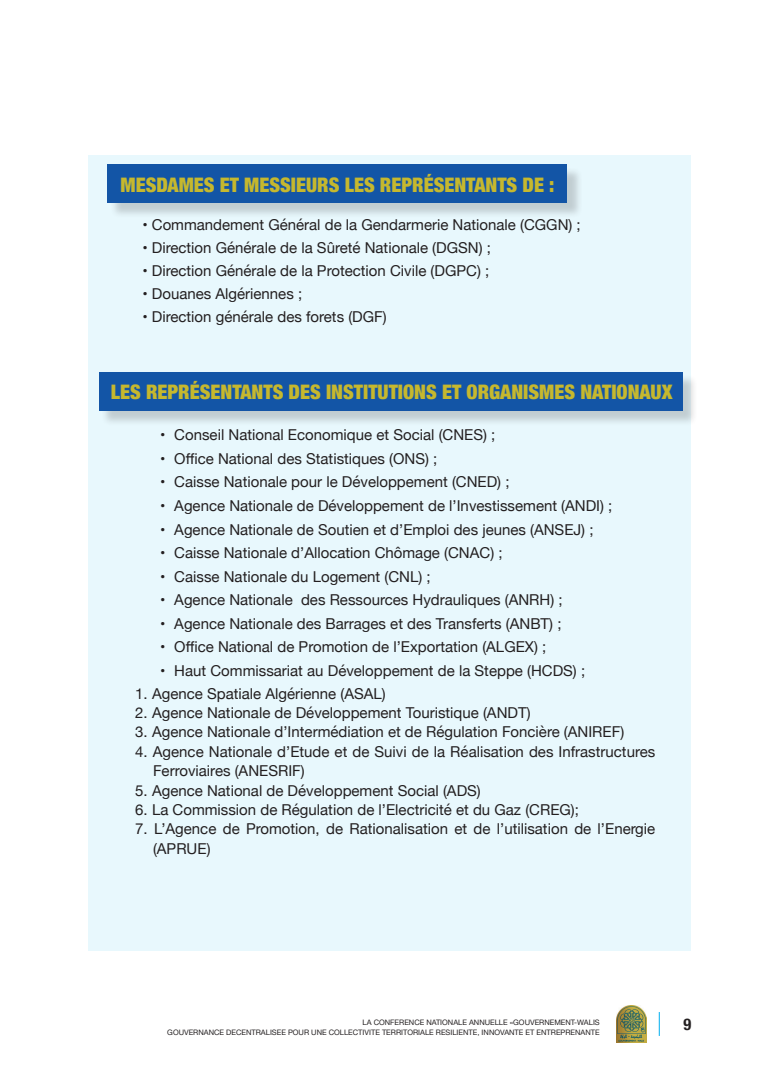
<style>
.page{position:relative;width:780px;height:1088px;background:#fff}
.page>*{position:absolute;margin:0;border:0;box-sizing:border-box;transform-origin:0 0}
.t1{font:900 condensed 20px "Helvetica Neue";color:#c6b82e}
.t2{font:700 condensed 16.25px "Helvetica Neue";color:#231f20}
.t3{font:15px/19.4px "Helvetica Neue";color:#231f20}
.t4{font:7.5px "Helvetica Neue";color:#231f20}
</style>
<div class="page">
<div style="left:89px;top:155px;width:602px;height:795px;background:#e8f8fd"></div>
<div style="left:109px;top:166px;width:474px;height:53px;background:#231f20;opacity:.2"></div>
<div style="left:107px;top:165px;width:460px;height:38px;background:#1355a6"></div>
<div style="left:100px;top:374px;width:598px;height:52px;background:#231f20;opacity:.2"></div>
<div style="left:99px;top:372px;width:583px;height:39px;background:#1355a6"></div>
<svg style="left:659px;top:1012px;width:1px;height:24px"></svg>
<img style="left:616px;top:1005px;width:30px;height:37px">
<p class="t1" style="left:120px;top:168px;width:435px">MESDAMES ET MESSIEURS LES REPRÉSENTANTS DE :</p>
<p class="t3" style="left:142px;top:216px;width:440px">• Commandement Général de la Gendarmerie Nationale (CGGN ;(</p>
<p class="t3" style="left:142px;top:239px;width:350px">• Direction Générale de la Sûreté Nationale (DGSN ;(</p>
<p class="t3" style="left:142px;top:262px;width:348px">• Direction Générale de la Protection Civile (DGPC ;(</p>
<p class="t3" style="left:142px;top:285px;width:161px">• Douanes Algériennes ;</p>
<p class="t3" style="left:142px;top:308px;width:246px">• Direction générale des forets (DGF(</p>
<p class="t1" style="left:111px;top:375px;width:563px">LES REPRÉSENTANTS DES INSTITUTIONS ET ORGANISMES NATIONAUX</p>
<p class="t3" style="left:160px;top:426px;width:7px">•</p>
<p class="t3" style="left:174px;top:426px;width:322px">Conseil National Economique et Social (CNES ;(</p>
<p class="t3" style="left:160px;top:450px;width:7px">•</p>
<p class="t3" style="left:174px;top:450px;width:264px">Office National des Statistiques (ONS ;(</p>
<p class="t3" style="left:160px;top:473px;width:7px">•</p>
<p class="t3" style="left:174px;top:473px;width:337px">Caisse Nationale pour le Développement (CNED ;(</p>
<p class="t3" style="left:160px;top:497px;width:7px">•</p>
<p class="t3" style="left:174px;top:497px;width:439px">Agence Nationale de Développement de ’l Investissement (ANDI ;(</p>
<p class="t3" style="left:160px;top:520px;width:7px">•</p>
<p class="t3" style="left:174px;top:520px;width:420px">Agence Nationale de Soutien et ’d Emploi des jeunes (ANSEJ ;(</p>
<p class="t3" style="left:160px;top:544px;width:7px">•</p>
<p class="t3" style="left:174px;top:544px;width:330px">Caisse Nationale ’d Allocation Chômage (CNAC ;(</p>
<p class="t3" style="left:160px;top:567px;width:7px">•</p>
<p class="t3" style="left:174px;top:567px;width:258px">Caisse Nationale du Logement (CNL ;(</p>
<p class="t3" style="left:160px;top:591px;width:7px">•</p>
<p class="t3" style="left:174px;top:591px;width:120px">Agence Nationale</p>
<p class="t3" style="left:301px;top:591px;width:263px">des Ressources Hydrauliques (ANRH ;(</p>
<p class="t3" style="left:160px;top:614px;width:7px">•</p>
<p class="t3" style="left:174px;top:614px;width:388px">Agence Nationale des Barrages et des Transferts (ANBT ;(</p>
<p class="t3" style="left:160px;top:638px;width:7px">•</p>
<p class="t3" style="left:174px;top:638px;width:373px">Office National de Promotion de ’l Exportation (ALGEX ;(</p>
<p class="t3" style="left:174px;top:662px;width:412px">Haut Commissariat au Développement de la Steppe (HCDS ;(</p>
<p class="t3" style="left:160px;top:662px;width:7px">•</p>
<p class="t3" style="left:135px;top:684px;width:252px">1. Agence Spatiale Algérienne (ASAL(</p>
<p class="t3" style="left:135px;top:704px;width:397px">2. Agence Nationale de Développement Touristique (ANDT(</p>
<p class="t3" style="left:135px;top:723px;width:490px">3. Agence Nationale ’d Intermédiation et de Régulation Foncière (ANIREF(</p>
<p class="t3" style="left:153px;top:743px;width:503px;text-indent:-18px">4. Agence Nationale ’d Etude et de Suivi de la Réalisation des Infrastructures<br>Ferroviaires (ANESRIF(</p>
<p class="t3" style="left:135px;top:781px;width:347px">5. Agence National de Développement Social (ADS(</p>
<p class="t3" style="left:135px;top:801px;width:445px">6. La Commission de Régulation de ’l Electricité et du Gaz (CREG ;(</p>
<p class="t3" style="left:153px;top:820px;width:503px;text-indent:-18px">7. ’L Agence de Promotion, de Rationalisation et de ’l utilisation de ’l Energie (APRUE(</p>
<p class="t4" style="left:362px;top:1017px;width:239px">LA CONFERENCE NATIONALE ANNUELLE «GOUVERNEMENT-WALIS</p>
<p class="t2" style="left:683px;top:1011px;width:9px">9</p>
<p class="t4" style="left:167px;top:1027px;width:434px">GOUVERNANCE DECENTRALISEE POUR UNE COLLECTIVITE TERRITORIALE RESILIENTE, INNOVANTE ET ENTREPRENANTE</p>
</div>
